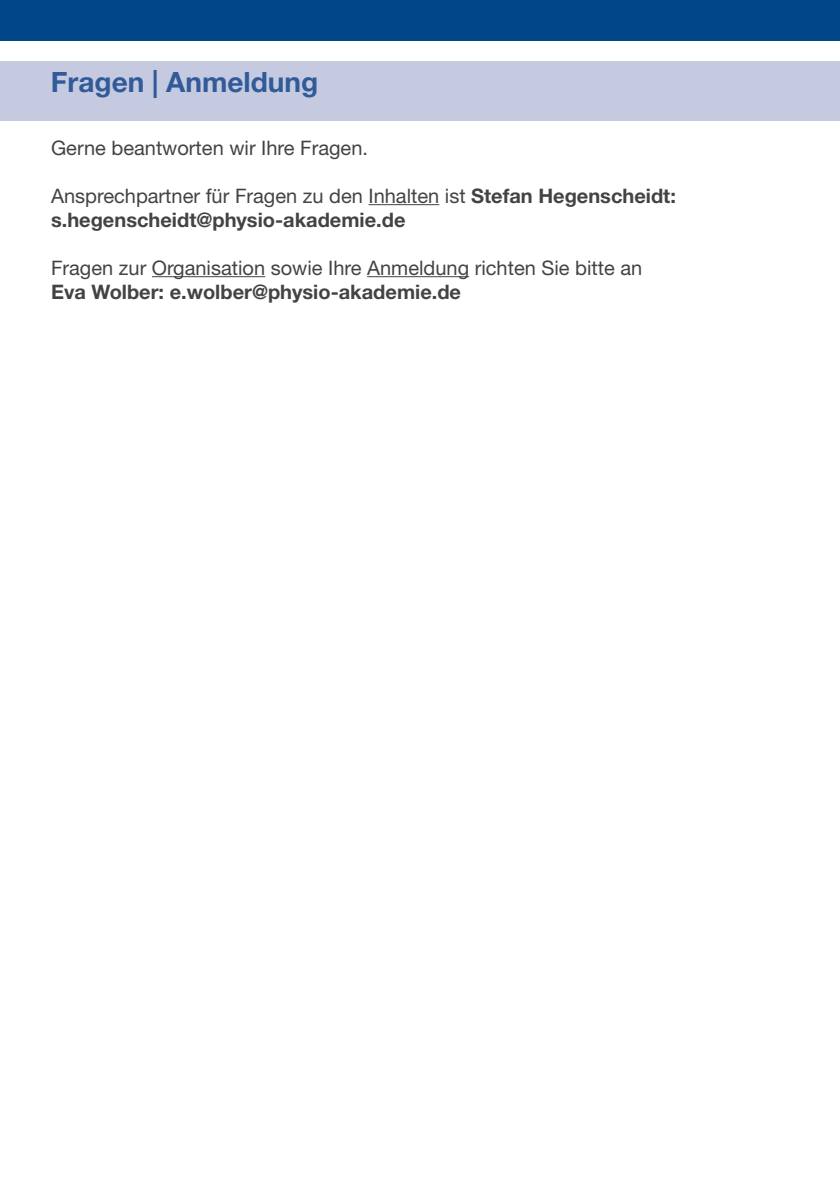
<style>
.page{position:relative;width:840px;height:1191px;background:#fff}
.page>*{position:absolute;margin:0;border:0;box-sizing:border-box;transform-origin:0 0}
.t1{font:700 28px "Helvetica Neue LT Std";color:#315b98}
.t2{font:700 20px/24px "Helvetica Neue LT Std";color:#434345}
.t3{font:20px "Helvetica Neue LT Std";color:#434345}
.s1{font-weight:400}
</style>
<div class="page">
<hr style="left:368px;top:204px;width:71px;height:1px;background:#434345">
<hr style="left:152px;top:276px;width:113px;height:1px;background:#434345">
<hr style="left:367px;top:276px;width:102px;height:1px;background:#434345">
<div style="left:0;top:0;width:839px;height:40px;background:#004689"></div>
<div style="left:0;top:61px;width:839px;height:59px;background:#c5cae0"></div>
<h1 class="t1" style="left:51px;top:64px;width:269px">Fragen | Anmeldung</h1>
<p class="t3" style="left:51px;top:136px;width:318px">Gerne beantworten wir Ihre Fragen.</p>
<p class="t2" style="left:51px;top:183px;width:626px"><span class="s1">Ansprechpartner für Fragen zu den Inhalten ist</span> Stefan Hegenscheidt: s.hegenscheidt@physio-akademie.de</p>
<p class="t3" style="left:51px;top:256px;width:592px">Fragen zur Organisation sowie Ihre Anmeldung richten Sie bitte an</p>
<p class="t2" style="left:51px;top:279px;width:411px">Eva Wolber: e.wolber@physio-akademie.de</p>
</div>
